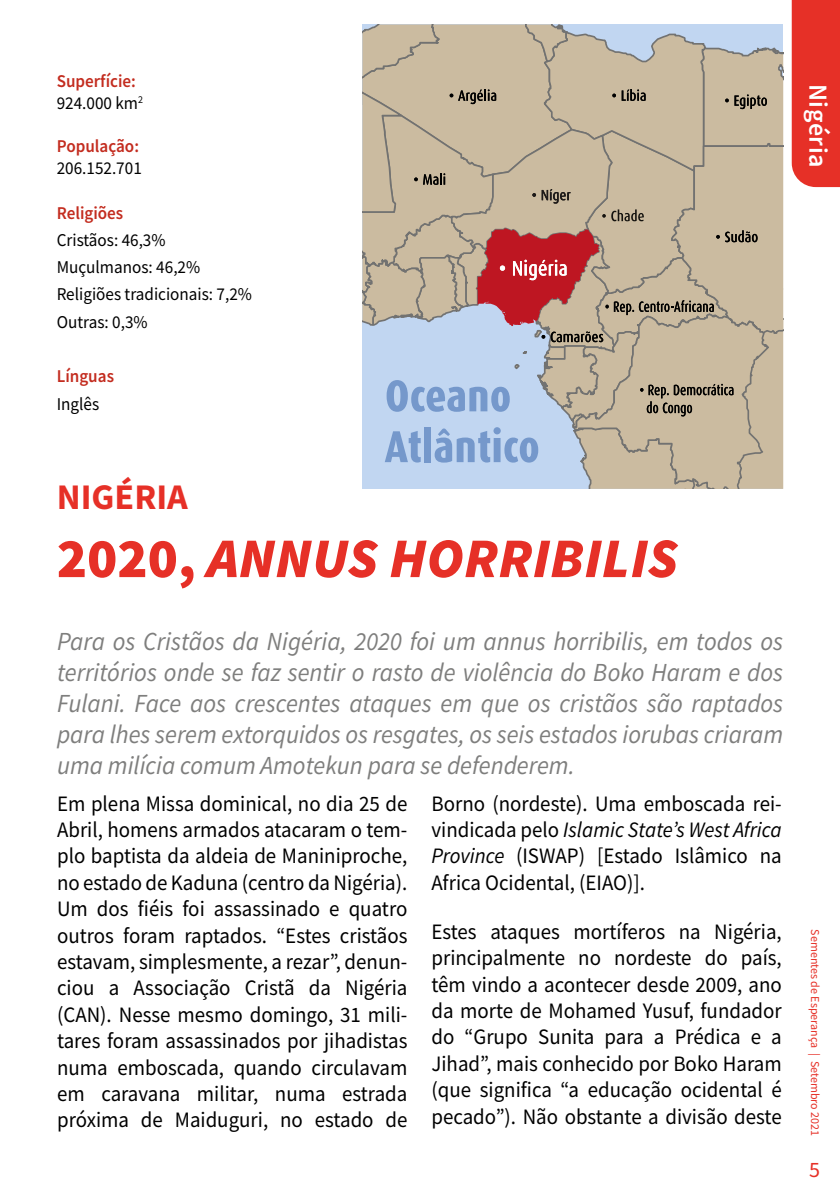
<style>
.page{position:relative;width:840px;height:1191px;background:#fff}
.page>*{position:absolute;margin:0;border:0;box-sizing:border-box;transform-origin:0 0}
.t1{font:italic 900 56px "Source Sans Pro";color:#e63027}
.t2{font:700 36px "Source Sans Pro";color:#e63027}
.t3{font:italic 26px/31.2px "Source Sans Pro";color:#7e7e7d;text-align:justify;scale:.95 1}
.t4{font:600 26px "Source Sans Pro";letter-spacing:.025em;color:#fff}
.t5{font:22px/26.4px "Source Sans Pro";color:#000;text-align:justify;scale:.95 1}
.t6{font:22px "Source Sans Pro";color:#e63027}
.t7{font:18px/27.2px "Source Sans Pro";color:#000;scale:.95 1}
.t8{font:600 18px/21.6px "Source Sans Pro";color:#c32c1f;scale:.95 1}
.t9{font:12px "Source Sans Pro";color:#e63027}
.s1{font-weight:400;color:#000}
.s2{font-style:normal}
.s3{font-style:italic}
</style>
<div class="page">
<div style="left:791px;top:0;width:48px;height:187px;background:#e63027"></div>
<svg style="left:362px;top:24px;width:420px;height:465px"></svg>
<p class="t8" style="left:57px;top:70px;width:92px">Superfície:<br><span class="s1">924.000 km</span><sup>2</sup></p>
<p class="t8" style="left:57px;top:135px;width:88px">População:</p>
<p class="t7" style="left:57px;top:154px;width:91px">206.152.701</p>
<p class="t8" style="left:57px;top:202px;width:72px">Religiões</p>
<p class="t7" style="left:57px;top:226px;width:207px">Cristãos: 46,3%<br>Muçulmanos: 46,2%<br>Religiões tradicionais: 7,2%<br>Outras: 0,3%</p>
<p class="t8" style="left:57px;top:365px;width:62px">Línguas</p>
<p class="t7" style="left:57px;top:390px;width:46px">Inglês</p>
<p class="t4" style="left:834px;top:84px;width:85px;rotate:90deg">Nigéria</p>
<h2 class="t2" style="left:57px;top:473px;width:133px">NIGÉRIA</h2>
<h1 class="t1" style="left:57px;top:520px;width:622px"><span class="s2">2020,</span> ANNUS HORRIBILIS</h1>
<p class="t3" style="left:57px;top:625px;width:765px">Para os Cristãos da Nigéria, 2020 foi um annus horribilis, em todos os territórios onde se faz sentir o rasto de violência do Boko Haram e dos Fulani. Face aos crescentes ataques em que os cristãos são raptados para lhes serem extorquidos os resgates, os seis estados iorubas criaram uma milícia comum Amotekun para se defenderem.</p>
<p class="t5" style="left:57px;top:790px;width:370px">Em plena Missa dominical, no dia 25 de Abril, homens armados atacaram o tem&shy;plo baptista da aldeia de Maniniproche, no estado de Kaduna (centro da Nigéria).<br>Um dos fiéis foi assassinado e quatro outros foram raptados. “Estes cristãos estavam, simplesmente, a rezar”, denun&shy;ciou a Associação Cristã da Nigéria (CAN). Nesse mesmo domingo, 31 mili&shy;tares foram assassinados por jihadistas numa emboscada, quando circulavam em caravana militar, numa estrada próxima de Maiduguri, no estado de</p>
<p class="t5" style="left:431px;top:790px;width:370px">Borno (nordeste). Uma emboscada rei&shy;vindicada pelo <span class="s3">Islamic State’s West Africa Province</span> (ISWAP) [Estado Islâmico na Africa Ocidental, (EIAO)].</p>
<p class="t5" style="left:431px;top:918px;width:370px">Estes ataques mortíferos na Nigéria, principalmente no nordeste do país, têm vindo a acontecer desde 2009, ano da morte de Mohamed Yusuf, fundador do “Grupo Sunita para a Prédica e a Jihad”, mais conhecido por Boko Haram (que significa “a educação ocidental é pecado”). Não obstante a divisão deste</p>
<p class="t9" style="left:822px;top:929px;width:208px;rotate:90deg">Sementes de Esperança | Setembro 2021</p>
<p class="t6" style="left:808px;top:1155px;width:12px">5</p>
</div>
